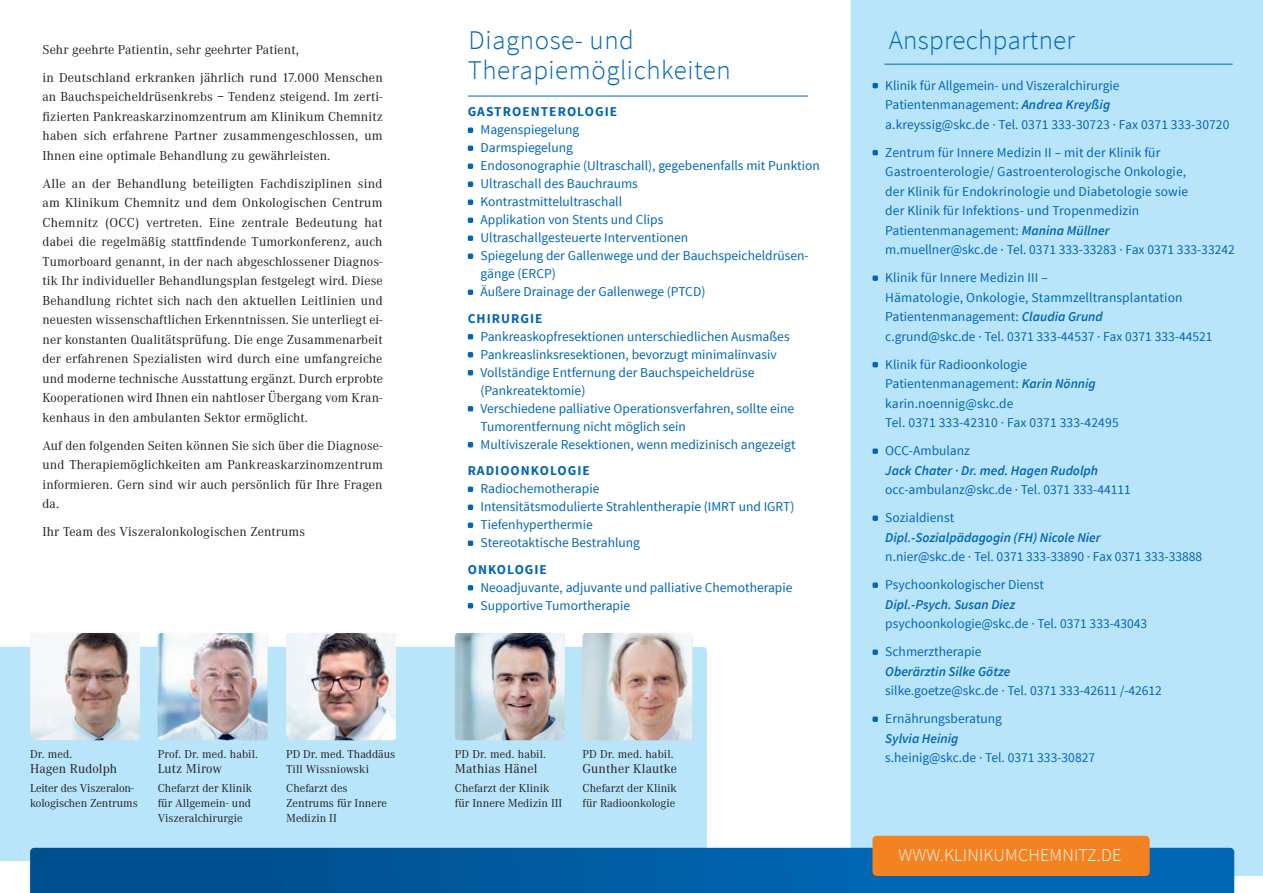
<style>
.page{position:relative;width:1263px;height:893px;background:#fff}
.page>*{position:absolute;margin:0;border:0;box-sizing:border-box;transform-origin:0 0}
.t1{font:300 27px/30px "Source Sans Pro";letter-spacing:.02em;color:#0166b3}
.t2{font:300 18px "Source Sans Pro";letter-spacing:.01em;color:#fff}
.t3{font:13.5px/18px "Source Sans Pro";color:#0166b3}
.t4{font:13.5px/19.5px "Corporate A";letter-spacing:.01em;color:#231f20;text-align:justify}
.t5{font:italic 600 13.5px "Source Sans Pro";color:#0166b3}
.t6{font:700 13.5px "Source Sans Pro";letter-spacing:.075em;color:#0166b3}
.t7{font:12px/15px "Corporate A";color:#231f20}
.s1{font-weight:600;font-style:italic}
</style>
<div class="page">
<div style="left:0;top:647px;width:707px;height:214px;background:#b9e5fa"></div>
<div style="left:850px;top:0;width:413px;height:876px;background:#b9e5fa"></div>
<svg style="left:30px;top:848px;width:1204px;height:45px;background:#005aa0"></svg>
<hr style="left:468px;top:96px;width:340px;height:1px;background:#0166b3">
<hr style="left:884px;top:64px;width:348px;height:1px;background:#0166b3">
<img style="left:30px;top:633px;width:110px;height:107px">
<img style="left:455px;top:633px;width:110px;height:107px">
<img style="left:158px;top:633px;width:110px;height:107px">
<img style="left:582px;top:633px;width:110px;height:107px">
<img style="left:286px;top:633px;width:110px;height:107px">
<svg style="left:468px;top:128px;width:5px;height:5px"></svg>
<svg style="left:468px;top:146px;width:5px;height:5px"></svg>
<svg style="left:468px;top:164px;width:5px;height:5px"></svg>
<svg style="left:468px;top:182px;width:5px;height:5px"></svg>
<svg style="left:468px;top:200px;width:5px;height:5px"></svg>
<svg style="left:468px;top:218px;width:5px;height:5px"></svg>
<svg style="left:468px;top:236px;width:5px;height:5px"></svg>
<svg style="left:468px;top:254px;width:5px;height:5px"></svg>
<svg style="left:468px;top:290px;width:5px;height:5px"></svg>
<svg style="left:468px;top:334px;width:5px;height:5px"></svg>
<svg style="left:468px;top:352px;width:5px;height:5px"></svg>
<svg style="left:468px;top:370px;width:5px;height:5px"></svg>
<svg style="left:468px;top:406px;width:5px;height:5px"></svg>
<svg style="left:468px;top:442px;width:5px;height:5px"></svg>
<svg style="left:468px;top:487px;width:5px;height:5px"></svg>
<svg style="left:468px;top:505px;width:5px;height:5px"></svg>
<svg style="left:468px;top:523px;width:5px;height:5px"></svg>
<svg style="left:468px;top:541px;width:5px;height:5px"></svg>
<svg style="left:468px;top:585px;width:5px;height:5px"></svg>
<svg style="left:468px;top:603px;width:5px;height:5px"></svg>
<svg style="left:872px;top:83px;width:6px;height:5px"></svg>
<svg style="left:872px;top:150px;width:6px;height:5px"></svg>
<svg style="left:872px;top:275px;width:6px;height:6px"></svg>
<svg style="left:872px;top:362px;width:6px;height:5px"></svg>
<svg style="left:872px;top:448px;width:6px;height:6px"></svg>
<svg style="left:872px;top:515px;width:6px;height:6px"></svg>
<svg style="left:872px;top:582px;width:6px;height:6px"></svg>
<svg style="left:872px;top:649px;width:6px;height:6px"></svg>
<svg style="left:872px;top:716px;width:6px;height:6px"></svg>
<div style="left:872px;top:836px;width:278px;height:40px;background:#f58220;border-radius:4px"></div>
<p class="t4" style="left:43px;top:36px;width:342px;line-height:28px">Sehr geehrte Patientin, sehr geehrter Patient,<br>in Deutschland erkranken jährlich rund 17.000 Menschen</p>
<p class="t4" style="left:43px;top:87px;width:342px">an Bauchspeicheldrüsenkrebs – Tendenz steigend. Im zerti&shy;fizierten Pankreaskarzinomzentrum am Klinikum Chemnitz haben sich erfahrene Partner zusammengeschlossen, um Ihnen eine optimale Behandlung zu gewährleisten.</p>
<p class="t4" style="left:43px;top:174px;width:342px">Alle an der Behandlung beteiligten Fachdisziplinen sind am Klinikum Chemnitz und dem Onkologischen Centrum Chemnitz (OCC) vertreten. Eine zentrale Bedeutung hat dabei die regelmäßig stattfindende Tumorkonferenz, auch Tumorboard genannt, in der nach abgeschlossener Diagnos&shy;tik Ihr individueller Behandlungsplan festgelegt wird. Diese Behandlung richtet sich nach den aktuellen Leitlinien und neuesten wissenschaftlichen Erkenntnissen. Sie unterliegt ei&shy;ner konstanten Qualitätsprüfung. Die enge Zusammenarbeit der erfahrenen Spezialisten wird durch eine umfangreiche und moderne technische Ausstattung ergänzt. Durch erprobte Kooperationen wird Ihnen ein nahtloser Übergang vom Kran&shy;kenhaus in den ambulanten Sektor ermöglicht.</p>
<p class="t4" style="left:43px;top:436px;width:342px">Auf den folgenden Seiten können Sie sich über die Diagnose&shy;und Therapiemöglichkeiten am Pankreaskarzinomzentrum informieren. Gern sind wir auch persönlich für Ihre Fragen da.</p>
<p class="t4" style="left:43px;top:522px;width:264px">Ihr Team des Viszeralonkologischen Zentrums</p>
<p class="t7" style="left:30px;top:746px;width:44px">Dr. med.</p>
<p class="t4" style="left:30px;top:759px;width:89px">Hagen Rudolph</p>
<p class="t7" style="left:30px;top:781px;width:109px">Leiter des Viszeralon&shy;kologischen Zentrums</p>
<p class="t7" style="left:158px;top:746px;width:102px">Prof. Dr. med. habil.</p>
<p class="t4" style="left:158px;top:759px;width:66px">Lutz Mirow</p>
<p class="t7" style="left:158px;top:781px;width:96px;text-align:justify">Chefarzt der Klinik für Allgemein- und Viszeralchirurgie</p>
<p class="t7" style="left:286px;top:746px;width:111px">PD Dr. med. Thaddäus<br>Till Wissniowski</p>
<p class="t7" style="left:286px;top:781px;width:102px">Chefarzt des<br>Zentrums für Innere<br>Medizin II</p>
<h1 class="t1" style="left:468px;top:25px;width:265px">Diagnose- und<br>Therapiemöglichkeiten</h1>
<p class="t6" style="left:468px;top:103px;width:151px">GASTROENTEROLOGIE</p>
<p class="t3" style="left:480px;top:121px;width:341px">Magenspiegelung<br>Darmspiegelung<br>Endosonographie (Ultraschall), gegebenenfalls mit Punktion Ultraschall des Bauchraums<br>Kontrastmittelultraschall<br>Applikation von Stents und Clips<br>Ultraschallgesteuerte Interventionen<br>Spiegelung der Gallenwege und der Bauchspeicheldrüsen&shy;gänge (ERCP)<br>Äußere Drainage der Gallenwege (PTCD)</p>
<p class="t6" style="left:468px;top:310px;width:76px">CHIRURGIE</p>
<p class="t3" style="left:480px;top:328px;width:317px">Pankreaskopfresektionen unterschiedlichen Ausmaßes Pankreaslinksresektionen, bevorzugt minimalinvasiv Vollständige Entfernung der Bauchspeicheldrüse (Pankreatektomie)<br>Verschiedene palliative Operationsverfahren, sollte eine Tumorentfernung nicht möglich sein<br>Multiviszerale Resektionen, wenn medizinisch angezeigt</p>
<p class="t6" style="left:468px;top:462px;width:124px">RADIOONKOLOGIE</p>
<p class="t3" style="left:480px;top:480px;width:315px">Radiochemotherapie<br>Intensitätsmodulierte Strahlentherapie (IMRT und IGRT)<br>Tiefenhyperthermie<br>Stereotaktische Bestrahlung</p>
<p class="t6" style="left:468px;top:561px;width:81px">ONKOLOGIE</p>
<p class="t3" style="left:480px;top:579px;width:313px">Neoadjuvante, adjuvante und palliative Chemotherapie<br>Supportive Tumortherapie</p>
<p class="t7" style="left:455px;top:746px;width:93px">PD Dr. med. habil.</p>
<p class="t4" style="left:455px;top:759px;width:84px">Mathias Hänel</p>
<p class="t7" style="left:455px;top:781px;width:109px">Chefarzt der Klinik für Innere Medizin III</p>
<p class="t7" style="left:582px;top:746px;width:93px">PD Dr. med. habil.</p>
<p class="t4" style="left:582px;top:759px;width:96px">Gunther Klautke</p>
<p class="t7" style="left:582px;top:781px;width:96px">Chefarzt der Klinik für Radioonkologie</p>
<h1 class="t1" style="left:889px;top:25px;width:188px">Ansprechpartner</h1>
<p class="t3" style="left:885px;top:76px;width:346px;line-height:19.5px">Klinik für Allgemein- und Viszeralchirurgie<br>Patientenmanagement: <span class="s1">Andrea Kreyßig<br></span>a.kreyssig@skc.de · Tel. 0371 333-30723 · Fax 0371 333-30720</p>
<p class="t3" style="left:885px;top:143px;width:351px;line-height:19.5px">Zentrum für Innere Medizin II – mit der Klinik für Gastroenterologie/ Gastroenterologische Onkologie,<br>der Klinik für Endokrinologie und Diabetologie sowie<br>der Klinik für Infektions- und Tropenmedizin Patientenmanagement: <span class="s1">Manina Müllner<br></span>m.muellner@skc.de · Tel. 0371 333-33283 · Fax 0371 333-33242</p>
<p class="t3" style="left:885px;top:268px;width:329px;line-height:19.5px">Klinik für Innere Medizin III –<br>Hämatologie, Onkologie, Stammzelltransplantation Patientenmanagement: <span class="s1">Claudia Grund<br></span>c.grund@skc.de · Tel. 0371 333-44537 · Fax 0371 333-44521</p>
<p class="t3" style="left:885px;top:355px;width:235px;line-height:19.5px">Klinik für Radioonkologie<br>Patientenmanagement: <span class="s1">Karin Nönnig </span>karin.noennig@skc.de<br>Tel. 0371 333-42310 · Fax 0371 333-42495</p>
<p class="t3" style="left:885px;top:442px;width:86px">OCC-Ambulanz</p>
<p class="t5" style="left:885px;top:462px;width:214px">Jack Chater · Dr. med. Hagen Rudolph</p>
<p class="t3" style="left:885px;top:476px;width:247px;line-height:28px">occ-ambulanz@skc.de · Tel. 0371 333-44111<br>Sozialdienst</p>
<p class="t5" style="left:885px;top:529px;width:217px">Dipl.-Sozialpädagogin (FH) Nicole Nier</p>
<p class="t3" style="left:885px;top:543px;width:318px;line-height:28px">n.nier@skc.de · Tel. 0371 333-33890 · Fax 0371 333-33888<br>Psychoonkologischer Dienst</p>
<p class="t5" style="left:885px;top:596px;width:132px">Dipl.-Psych. Susan Diez</p>
<p class="t3" style="left:885px;top:610px;width:263px;line-height:28px">psychoonkologie@skc.de · Tel. 0371 333-43043<br>Schmerztherapie</p>
<p class="t5" style="left:885px;top:663px;width:126px">Oberärztin Silke Götze</p>
<p class="t3" style="left:885px;top:677px;width:278px;line-height:28px">silke.goetze@skc.de · Tel. 0371 333-42611 /-42612<br>Ernährungsberatung</p>
<p class="t5" style="left:885px;top:730px;width:75px">Sylvia Heinig</p>
<p class="t3" style="left:885px;top:749px;width:211px">s.heinig@skc.de · Tel. 0371 333-30827</p>
<h2 class="t2" style="left:898px;top:844px;width:224px">WWW.KLINIKUMCHEMNITZ.DE</h2>
</div>
